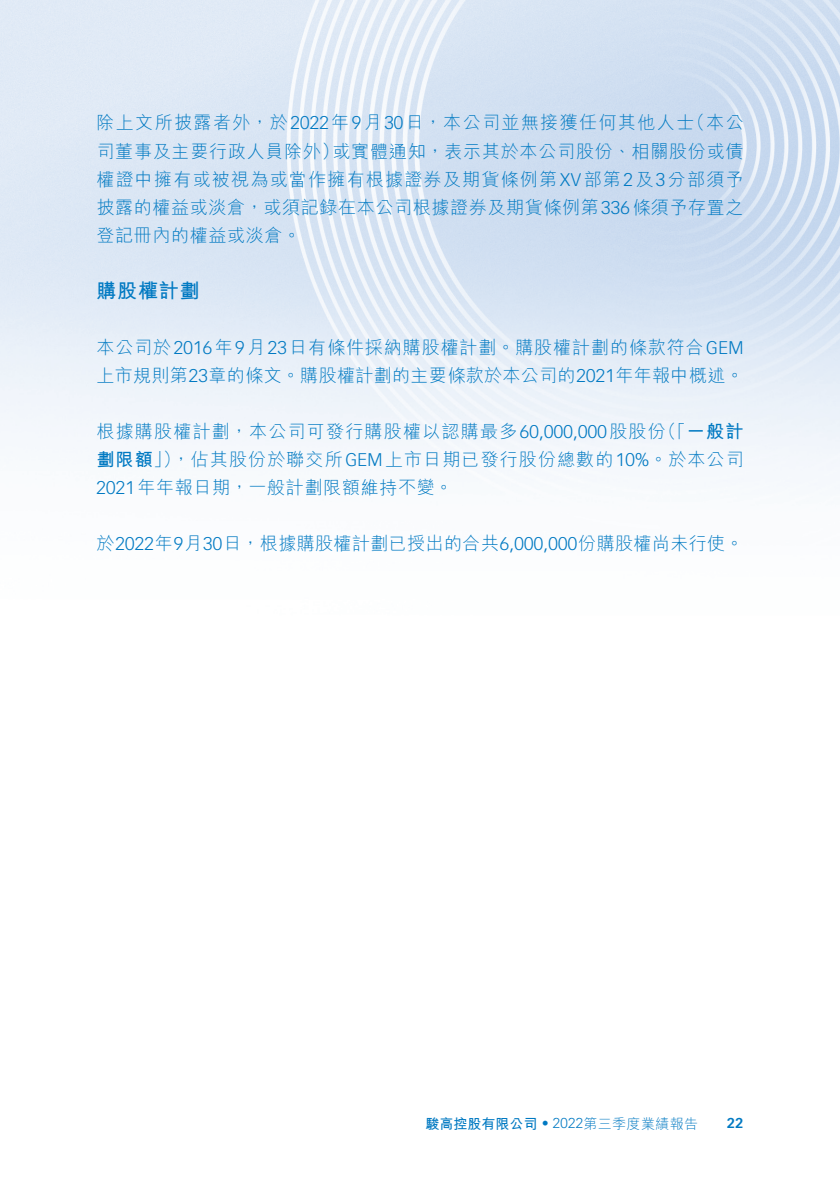
<style>
.page{position:relative;width:840px;height:1191px;background:#fff}
.page>*{position:absolute;margin:0;border:0;box-sizing:border-box;transform-origin:0 0}
._02_H2{font:700 20px "M Hei HK";letter-spacing:.04em;color:#0079c2}
._00_txt{font:300 18px/28px "M Hei HK";letter-spacing:.045em;color:#0079c2}
._00_txt-2{font:300 18px/28px "M Hei HK";letter-spacing:.02em;color:#0079c2}
._00_txt-3{font:300 18px/28px "M Hei HK";letter-spacing:.065em;color:#0079c2}
._00_txt-4{font:300 18px/28px "M Hei HK";letter-spacing:.08em;color:#0079c2}
._00_txt-5{font:700 18px "M Hei HK";color:#0079c2}
.t1{font:700 14px "M Hei HK";color:#0079c2}
.t2{font:700 14px "Vectora LT Std";color:#0079c2}
.s1{font-family:"Vectora LT Std"}
.s2{font-weight:300}
.s3{font-weight:700}
.s4{font-family:"Frutiger LT Std";font-weight:300}
.s5{font-family:"Vectora LT Std";font-weight:300}
</style>
<div class="page">
<img style="left:0;top:0;width:839px;height:485px">
<p class="_00_txt" style="left:686px;top:109px;width:58px">（本公</p>
<p class="_00_txt-4" style="left:332px;top:109px;width:412px;text-indent:-236px">除上文所披露者外，於<span class="s1">2022</span>年<span class="s1">9</span>月<span class="s1">30</span>日，本公司並無接獲任何其他人士<br>或實體通知，表示其於本公司股份、相關股份或債</p>
<p class="_00_txt" style="left:96px;top:137px;width:648px">司董事及主要行政人員除外）<br>權證中擁有或被視為或當作擁有根據證券及期貨條例第<span class="s1">XV</span>部第<span class="s1">2</span>及<span class="s1">3</span>分部須予披露的權益或淡倉，或須記錄在本公司根據證券及期貨條例第<span class="s1">336</span>條須予存置之登記冊內的權益或淡倉。</p>
<p class="_02_H2" style="left:96px;top:276px;width:105px">購股權計劃</p>
<p class="_00_txt-2" style="left:96px;top:333px;width:648px">本公司於<span class="s1">2016</span>年<span class="s1">9</span>月<span class="s1">23</span>日有條件採納購股權計劃。購股權計劃的條款符合<span class="s1">GEM</span>上市規則第<span class="s1">23</span>章的條文。購股權計劃的主要條款於本公司的<span class="s1">2021</span>年年報中概述。</p>
<p class="_00_txt-5" style="left:658px;top:418px;width:86px"><span class="s2">（「</span>一般計</p>
<p class="_00_txt-3" style="left:172px;top:417px;width:572px;text-indent:-76px">根據購股權計劃，本公司可發行購股權以認購最多<span class="s1">60,000,000</span>股股份<br>，佔其股份於聯交所<span class="s1">GEM</span>上市日期已發行股份總數的<span class="s1">10%</span>。於本公司</p>
<p class="_00_txt" style="left:96px;top:445px;width:358px"><span class="s3">劃限額</span>」）<br><span class="s1">2021</span>年年報日期，一般計劃限額維持不變。</p>
<p class="_00_txt-2" style="left:96px;top:529px;width:648px">於<span class="s1">2022</span>年 月<span class="s1">9 30</span>日，根據購股權計劃已授出的合共<span class="s1">6,000,000</span>份購股權尚未行使。</p>
<p class="t1" style="left:425px;top:1113px;width:274px">駿高控股有限公司 <span class="s4">•</span> <span class="s5">2022</span><span class="s2">第三季度業績報告</span></p>
<p class="t2" style="left:726px;top:1114px;width:18px">22</p>
</div>
